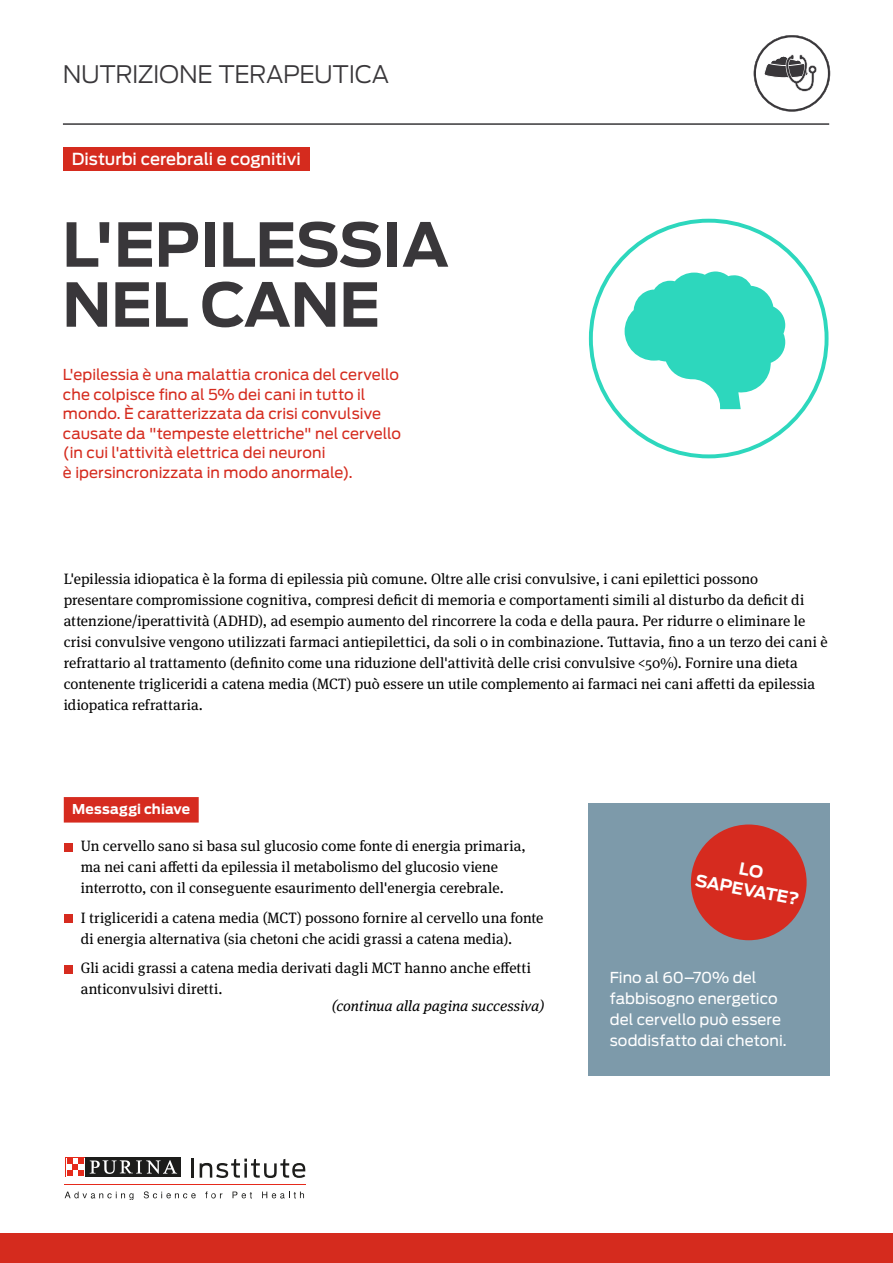
<style>
.page{position:relative;width:893px;height:1263px;background:#fff}
.page>*{position:absolute;margin:0;border:0;box-sizing:border-box;transform-origin:0 0}
.t1{font:700 60px/60px "Antenna";letter-spacing:-.01em;color:#39373a}
.t2{font:300 24px "Antenna";letter-spacing:-.015em;color:#39373a}
.t3{font:500 16.5px "Antenna";letter-spacing:-.005em;color:#fff}
.t4{font:700 16.5px/19.8px "Antenna";color:#fff;text-align:center}
.t5{font:15px/21px "Meta Serif Pro";letter-spacing:.005em;color:#000}
.t6{font:15px/19.5px "Antenna";color:#d52b1e}
.t7{font:15px/21px "Antenna";color:#fff}
.t8{font:italic 15px "Meta Serif Pro";color:#000}
.t9{font:700 13.5px "Antenna";letter-spacing:.005em;color:#fff}
</style>
<div class="page">
<div style="left:0;top:1233px;width:893px;height:30px;background:#d52b1e"></div>
<hr style="left:65px;top:1184px;width:241px;height:1px;background:#e52a1b">
<svg style="left:192px;top:1158px;width:2px;height:19px"></svg>
<svg style="left:200px;top:1158px;width:105px;height:20px"></svg>
<svg style="left:65px;top:1191px;width:68px;height:9px"></svg>
<svg style="left:144px;top:1191px;width:52px;height:7px"></svg>
<svg style="left:205px;top:1191px;width:17px;height:7px"></svg>
<svg style="left:233px;top:1191px;width:19px;height:7px"></svg>
<svg style="left:262px;top:1191px;width:42px;height:7px"></svg>
<div style="left:65px;top:1157px;width:21px;height:20px;background:#1d1d1b"></div>
<svg style="left:65px;top:1157px;width:20px;height:20px"></svg>
<div style="left:86px;top:1157px;width:95px;height:20px;background:#1d1d1b"></div>
<svg style="left:90px;top:1160px;width:87px;height:14px"></svg>
<svg style="left:66px;top:1158px;width:18px;height:18px"></svg>
<svg style="left:67px;top:1158px;width:17px;height:17px"></svg>
<div style="left:63px;top:147px;width:247px;height:24px;background:#d52b1e"></div>
<hr style="left:63px;top:123px;width:766px;height:2px;background:#39373a">
<svg style="left:754px;top:35px;width:76px;height:77px"></svg>
<svg style="left:589px;top:219px;width:239px;height:239px"></svg>
<svg style="left:625px;top:271px;width:160px;height:138px"></svg>
<div style="left:588px;top:803px;width:242px;height:272px;background:#7d9aaa"></div>
<div style="left:64px;top:797px;width:135px;height:25px;background:#d62b1f"></div>
<div style="left:64px;top:843px;width:8px;height:8px;background:#d62b1f"></div>
<div style="left:64px;top:914px;width:8px;height:9px;background:#d62b1f"></div>
<div style="left:64px;top:965px;width:8px;height:8px;background:#d62b1f"></div>
<div style="left:691px;top:824px;width:116px;height:116px;background:#d62b1f;border-radius:50%"></div>
<h2 class="t2" style="left:63px;top:58px;width:328px">NUTRIZIONE TERAPEUTICA</h2>
<p class="t3" style="left:72px;top:148px;width:230px">Disturbi cerebrali e cognitivi</p>
<h1 class="t1" style="left:62px;top:215px;width:388px">L'EPILESSIA<br>NEL CANE</h1>
<p class="t6" style="left:63px;top:365px;width:340px">L'epilessia è una malattia cronica del cervello che colpisce fino al 5% dei cani in tutto il mondo. È caratterizzata da crisi convulsive causate da "tempeste elettriche" nel cervello (in cui l'attività elettrica dei neuroni<br>è ipersincronizzata in modo anormale).</p>
<p class="t5" style="left:64px;top:567px;width:765px">L'epilessia idiopatica è la forma di epilessia più comune. Oltre alle crisi convulsive, i cani epilettici possono presentare compromissione cognitiva, compresi deficit di memoria e comportamenti simili al disturbo da deficit di attenzione/iperattività (ADHD), ad esempio aumento del rincorrere la coda e della paura. Per ridurre o eliminare le crisi convulsive vengono utilizzati farmaci antiepilettici, da soli o in combinazione. Tuttavia, fino a un terzo dei cani è refrattario al trattamento (definito come una riduzione dell'attività delle crisi convulsive &lt;50%). Fornire una dieta contenente trigliceridi a catena media (MCT) può essere un utile complemento ai farmaci nei cani affetti da epilessia idiopatica refrattaria.</p>
<p class="t9" style="left:72px;top:800px;width:119px">Messaggi chiave</p>
<p class="t5" style="left:81px;top:835px;width:447px">Un cervello sano si basa sul glucosio come fonte di energia primaria, ma nei cani affetti da epilessia il metabolismo del glucosio viene interrotto, con il conseguente esaurimento dell'energia cerebrale.</p>
<p class="t5" style="left:81px;top:906px;width:464px">I trigliceridi a catena media (MCT) possono fornire al cervello una fonte di energia alternativa (sia chetoni che acidi grassi a catena media).</p>
<p class="t5" style="left:81px;top:957px;width:452px">Gli acidi grassi a catena media derivati dagli MCT hanno anche effetti anticonvulsivi diretti.</p>
<p class="t8" style="left:332px;top:995px;width:214px">(continua alla pagina successiva)</p>
<p class="t4" style="left:701px;top:850px;width:107px;rotate:11deg">LO<br>SAPEVATE?</p>
<p class="t7" style="left:610px;top:966px;width:178px">Fino al 60–70% del fabbisogno energetico del cervello può essere soddisfatto dai chetoni.</p>
</div>
